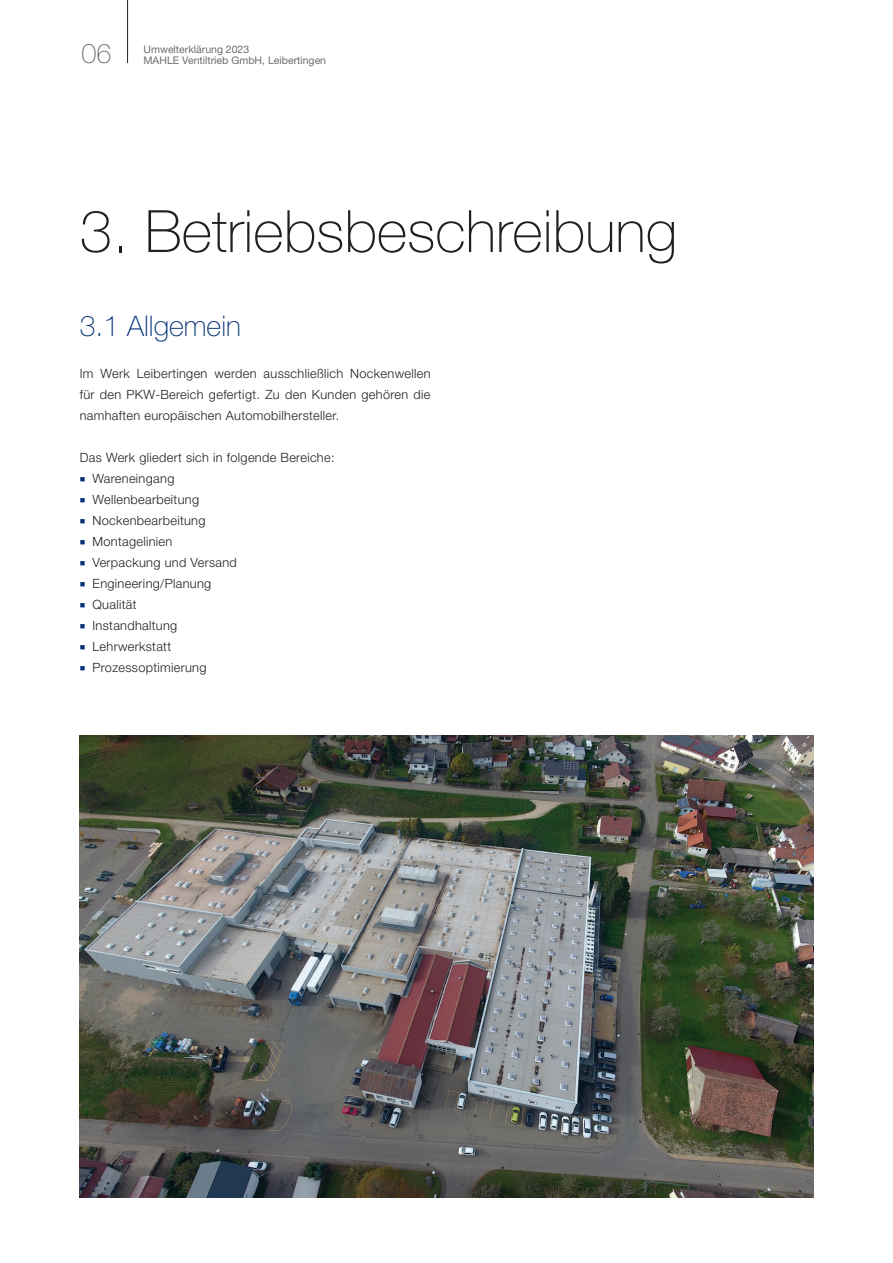
<style>
.page{position:relative;width:893px;height:1263px;background:#fff}
.page>*{position:absolute;margin:0;border:0;box-sizing:border-box;transform-origin:0 0}
.t1{font:100 58.5px "Helvetica Neue LT Pro";color:#231f20}
.t2{font:100 28.5px "Helvetica Neue LT Pro";color:#053276}
.t3{font:100 27px "Helvetica Neue LT Pro";color:#6c6d70}
.t4{font:300 12.75px/21px "Helvetica Neue LT Pro";letter-spacing:.025em;color:#231f20;text-align:justify}
.t5{font:10.5px/11.2px "Helvetica Neue LT Pro";color:#6c6d70}
.s1{color:#053276}
</style>
<div class="page">
<img style="left:80px;top:735px;width:733px;height:462px">
<hr style="left:127px;top:0;width:1px;height:63px;background:#231f20">
<h3 class="t3" style="left:81px;top:37px;width:32px">06</h3>
<p class="t5" style="left:144px;top:43px;width:184px">Umwelterklärung 2023<br>MAHLE Ventiltrieb GmbH, Leibertingen</p>
<h1 class="t1" style="left:80px;top:196px;width:599px">3. Betriebsbeschreibung</h1>
<h2 class="t2" style="left:80px;top:309px;width:163px">3.1 Allgemein</h2>
<p class="t4" style="left:80px;top:363px;width:352px">Im Werk Leibertingen werden ausschließlich Nockenwellen für den PKW-Bereich gefertigt. Zu den Kunden gehören die namhaften europäischen Automobilhersteller.</p>
<p class="t4" style="left:80px;top:447px;width:256px">Das Werk gliedert sich in folgende Bereiche:</p>
<p class="t4" style="left:80px;top:468px;width:96px"><span class="s1">■</span> Wareneingang</p>
<p class="t4" style="left:80px;top:489px;width:121px"><span class="s1">■</span> Wellenbearbeitung</p>
<p class="t4" style="left:80px;top:510px;width:127px"><span class="s1">■</span> Nockenbearbeitung</p>
<p class="t4" style="left:80px;top:531px;width:94px"><span class="s1">■</span> Montagelinien</p>
<p class="t4" style="left:80px;top:552px;width:159px"><span class="s1">■</span> Verpackung und Versand</p>
<p class="t4" style="left:80px;top:573px;width:133px"><span class="s1">■</span> Engineering/Planung</p>
<p class="t4" style="left:80px;top:594px;width:58px"><span class="s1">■</span> Qualität</p>
<p class="t4" style="left:80px;top:615px;width:99px"><span class="s1">■</span> Instandhaltung</p>
<p class="t4" style="left:80px;top:636px;width:93px"><span class="s1">■</span> Lehrwerkstatt</p>
<p class="t4" style="left:80px;top:657px;width:128px"><span class="s1">■</span> Prozessoptimierung</p>
</div>
